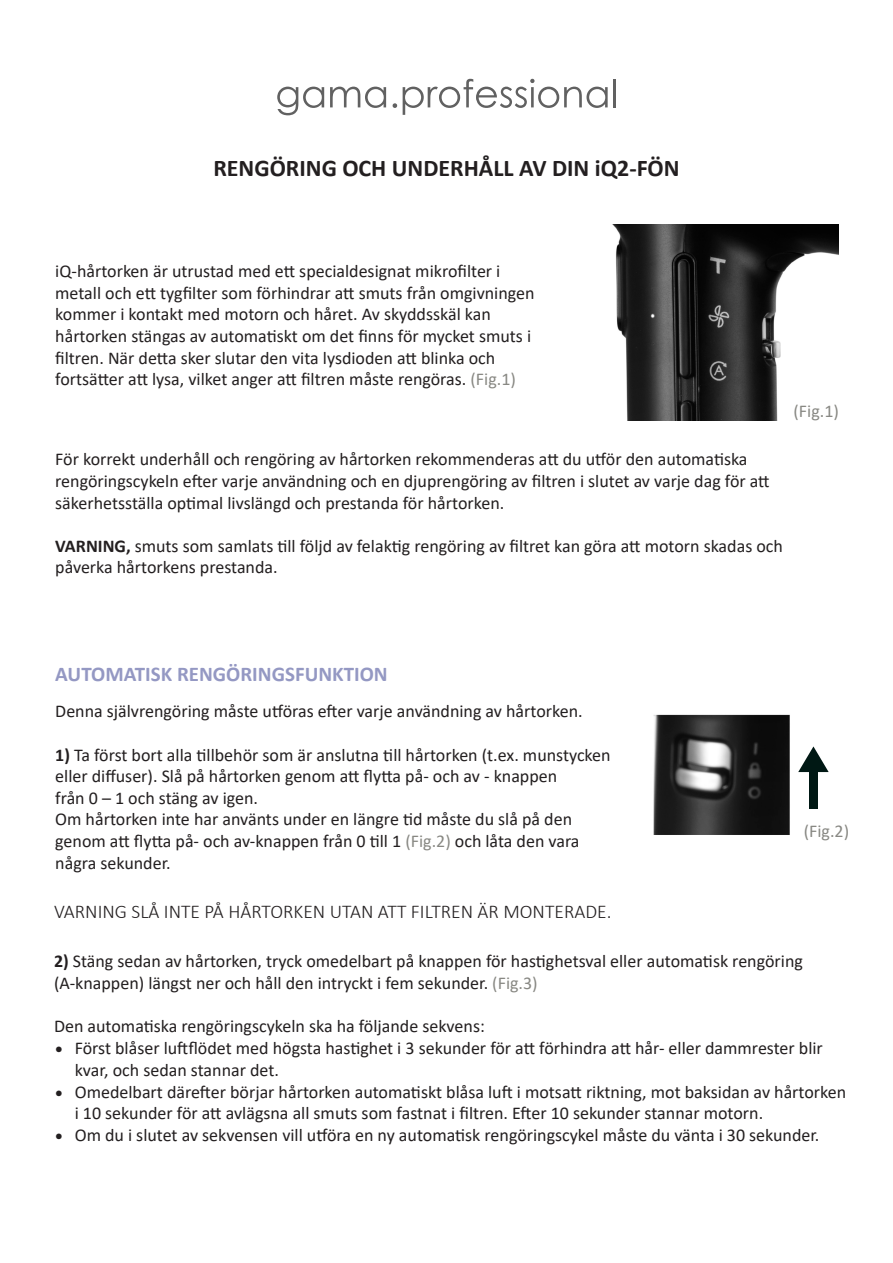
<style>
.page{position:relative;width:893px;height:1263px;background:#fff}
.page>*{position:absolute;margin:0;border:0;box-sizing:border-box;transform-origin:0 0}
.t1{font:700 24px "Calibri";color:#231f20}
.t2{font:700 21px "Calibri";color:#9498c3}
.t3{font:300 19.5px "Calibri";color:#231f20}
.t4{font:18px/21.6px "Calibri";color:#231f20}
.t5{font:18px "Calibri";color:#888883}
.s1{color:#888883}
.s2{font-weight:700}
</style>
<div class="page">
<img style="left:612px;top:224px;width:227px;height:197px">
<img style="left:653px;top:714px;width:137px;height:121px">
<div style="left:809px;top:772px;width:9px;height:37px;background:#001814"></div>
<svg style="left:798px;top:746px;width:31px;height:26px"></svg>
<svg style="left:277px;top:87px;width:47px;height:28px"></svg>
<svg style="left:330px;top:87px;width:56px;height:21px"></svg>
<svg style="left:393px;top:103px;width:4px;height:5px"></svg>
<svg style="left:403px;top:79px;width:205px;height:36px"></svg>
<hr style="left:613px;top:79px;width:3px;height:28px;background:#000001">
<p class="t1" style="left:213px;top:151px;width:468px">RENGÖRING OCH UNDERHÅLL AV DIN iQ2-FÖN</p>
<p class="t4" style="left:55px;top:260px;width:481px">iQ-hårtorken är utrustad med ett specialdesignat mikrofilter i metall och ett tygfilter som förhindrar att smuts från omgivningen kommer i kontakt med motorn och håret. Av skyddsskäl kan</p>
<p class="t4" style="left:55px;top:325px;width:477px">hårtorken stängas av automatiskt om det finns för mycket smuts i filtren. När detta sker slutar den vita lysdioden att blinka och</p>
<p class="t4" style="left:55px;top:368px;width:462px">fortsätter att lysa, vilket anger att filtren måste rengöras. <span class="s1">(Fig.1)</span></p>
<p class="t5" style="left:793px;top:398px;width:47px">(Fig.1)</p>
<p class="t4" style="left:55px;top:448px;width:694px">För korrekt underhåll och rengöring av hårtorken rekommenderas att du utför den automatiska</p>
<p class="t4" style="left:55px;top:470px;width:716px">rengöringscykeln efter varje användning och en djuprengöring av filtren i slutet av varje dag för att</p>
<p class="t4" style="left:55px;top:491px;width:451px">säkerhetsställa optimal livslängd och prestanda för hårtorken.</p>
<p class="t4" style="left:55px;top:534px;width:729px"><span class="s2">VARNING,</span> smuts som samlats till följd av felaktig rengöring av filtret kan göra att motorn skadas och</p>
<p class="t4" style="left:55px;top:556px;width:224px">påverka hårtorkens prestanda.</p>
<p class="t2" style="left:55px;top:659px;width:334px">AUTOMATISK RENGÖRINGSFUNKTION</p>
<p class="t4" style="left:55px;top:700px;width:529px">Denna självrengöring måste utföras efter varje användning av hårtorken.</p>
<p class="t4" style="left:55px;top:743px;width:557px"><span class="s2">1)</span> Ta först bort alla tillbehör som är anslutna till hårtorken (t.ex. munstycken eller diffuser). Slå på hårtorken genom att flytta på- och av - knappen</p>
<p class="t4" style="left:55px;top:786px;width:204px">från 0 – 1 och stäng av igen.</p>
<p class="t4" style="left:55px;top:808px;width:518px">Om hårtorken inte har använts under en längre tid måste du slå på den</p>
<p class="t4" style="left:55px;top:830px;width:526px">genom att flytta på- och av-knappen från 0 till 1 <span class="s1">(Fig.2)</span> och låta den vara</p>
<p class="t4" style="left:55px;top:851px;width:117px">några sekunder.</p>
<p class="t5" style="left:804px;top:818px;width:47px">(Fig.2)</p>
<p class="t3" style="left:54px;top:899px;width:559px">VARNING SLÅ INTE PÅ HÅRTORKEN UTAN ATT FILTREN ÄR MONTERADE.</p>
<p class="t4" style="left:54px;top:950px;width:750px"><span class="s2">2)</span> Stäng sedan av hårtorken, tryck omedelbart på knappen för hastighetsval eller automatisk rengöring (A-knappen) längst ner och håll den intryckt i fem sekunder. <span class="s1">(Fig.3)</span></p>
<p class="t4" style="left:54px;top:1015px;width:432px">Den automatiska rengöringscykeln ska ha följande sekvens:</p>
<p class="t4" style="left:75px;top:1037px;width:750px">Först blåser luftflödet med högsta hastighet i 3 sekunder för att förhindra att hår- eller dammrester blir kvar, och sedan stannar det.</p>
<p class="t4" style="left:75px;top:1080px;width:773px">Omedelbart därefter börjar hårtorken automatiskt blåsa luft i motsatt riktning, mot baksidan av hårtorken</p>
<p class="t4" style="left:75px;top:1102px;width:690px">i 10 sekunder för att avlägsna all smuts som fastnat i filtren. Efter 10 sekunder stannar motorn.</p>
<p class="t4" style="left:75px;top:1123px;width:746px">Om du i slutet av sekvensen vill utföra en ny automatisk rengöringscykel måste du vänta i 30 sekunder.</p>
<p class="t4" style="left:55px;top:1038px;width:10px">•</p>
<p class="t4" style="left:55px;top:1081px;width:10px">•</p>
<p class="t4" style="left:55px;top:1124px;width:10px">•</p>
</div>
